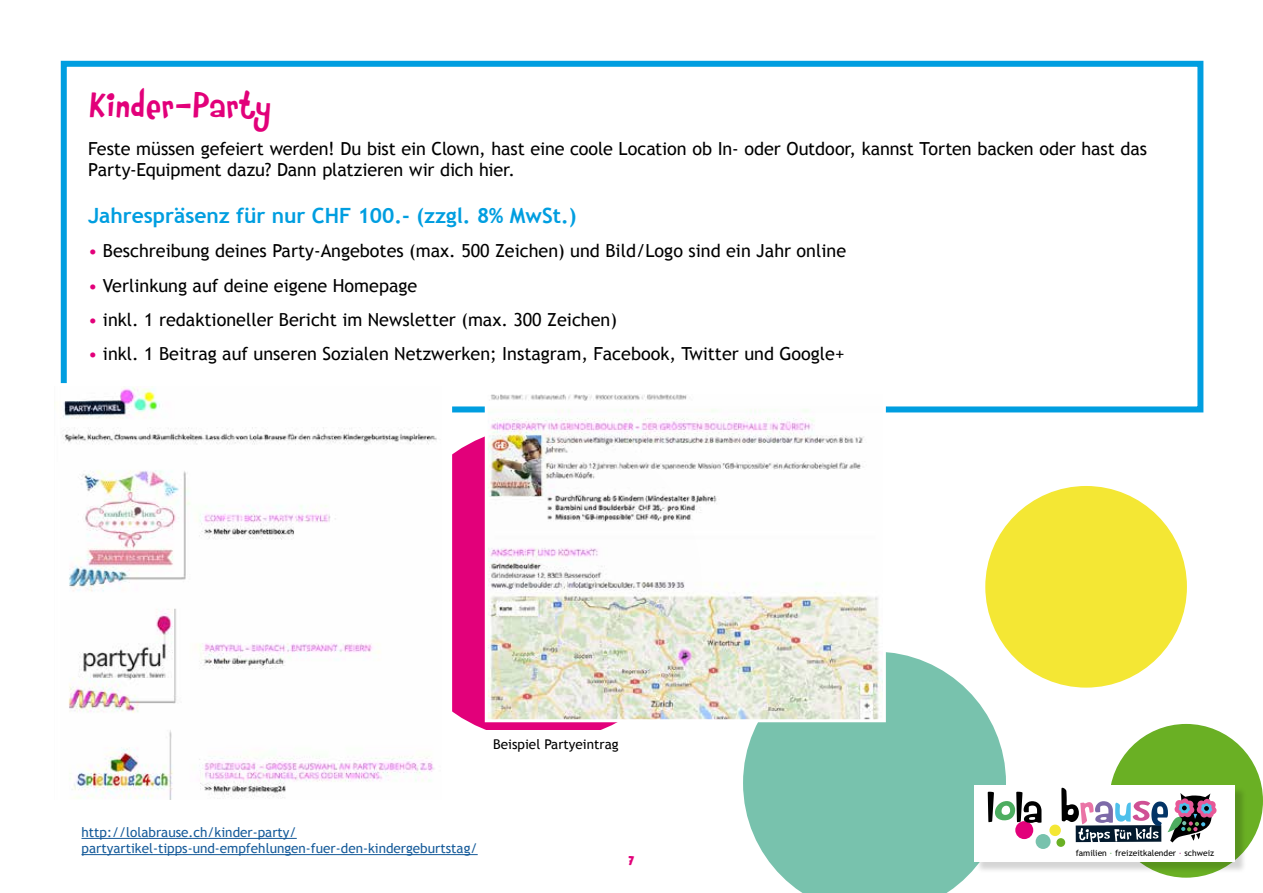
<style>
.page{position:relative;width:1263px;height:893px;background:#fff}
.page>*{position:absolute;margin:0;border:0;box-sizing:border-box;transform-origin:0 0}
.t1{font:37.5px "Rumpelstiltskin";color:#e2007a}
.t2{font:700 21px "Trebuchet MS";color:#009ee0}
.t3{font:18px/21.6px "Trebuchet MS";color:#000}
.t4{font:16.5px "Rumpelstiltskin";color:#e2007a}
.t5{font:13.5px/16.2px "Trebuchet MS";color:#165b9a}
.t6{font:13.5px "Trebuchet MS";color:#000}
.t7{font:8.55px "Trebuchet MS";color:#000}
.s1{color:#e2007a}
.s2{color:#72b766}
.s3{color:#b25396}
</style>
<div class="page">
<svg style="left:743px;top:652px;width:263px;height:241px;background:#89c9b7"></svg>
<div style="left:386px;top:425px;width:315px;height:316px;background:#e2007a;border-radius:50%"></div>
<div style="left:985px;top:486px;width:202px;height:202px;background:#f4e734;border-radius:50%"></div>
<div style="left:1109px;top:724px;width:154px;height:154px;background:#6ab024;border-radius:50%"></div>
<div style="left:485px;top:730px;width:147px;height:34px;background:#fff"></div>
<div style="left:61px;top:61px;width:1142px;height:351px;border:6px solid #009ee0"></div>
<div style="left:976px;top:787px;width:270px;height:87px;background:#000;opacity:.17"></div>
<div style="left:974px;top:786px;width:261px;height:76px;background:#fff"></div>
<div style="left:1036px;top:834px;width:14px;height:15px;background:#78c2ad;border-radius:50%"></div>
<div style="left:1015px;top:821px;width:18px;height:18px;background:#e2007a;border-radius:50%"></div>
<div style="left:1049px;top:825px;width:12px;height:11px;background:#f4e734;border-radius:50%"></div>
<div style="left:1056px;top:838px;width:9px;height:9px;background:#6ab024;border-radius:50%"></div>
<svg style="left:988px;top:792px;width:53px;height:31px"></svg>
<svg style="left:1061px;top:788px;width:155px;height:58px"></svg>
<div style="left:53px;top:385px;width:398px;height:426px;background:#fff"></div>
<img style="left:55px;top:387px;width:382px;height:412px">
<img style="left:489px;top:395px;width:393px;height:323px">
<div style="left:485px;top:391px;width:401px;height:331px;border:3px solid #fff"></div>
<hr style="left:81px;top:838px;width:216px;height:1px;background:#165b9a">
<hr style="left:81px;top:854px;width:397px;height:1px;background:#165b9a">
<h1 class="t1" style="left:88px;top:81px;width:184px">Kinder-Party</h1>
<p class="t3" style="left:88px;top:138px;width:1061px">Feste müssen gefeiert werden! Du bist ein Clown, hast eine coole Location ob In- oder Outdoor, kannst Torten backen oder hast das<br>Party-Equipment dazu? Dann platzieren wir dich hier.</p>
<p class="t2" style="left:88px;top:202px;width:490px">Jahrespräsenz für nur CHF 100.- (zzgl. 8% MwSt.)</p>
<p class="t3" style="left:88px;top:240px;width:760px"><span class="s1">•</span> Beschreibung deines Party-Angebotes (max. 500 Zeichen) und Bild/Logo sind ein Jahr online</p>
<p class="t3" style="left:88px;top:275px;width:331px"><span class="s1">•</span> Verlinkung auf deine eigene Homepage</p>
<p class="t3" style="left:88px;top:309px;width:530px"><span class="s1">•</span> inkl. 1 redaktioneller Bericht im Newsletter (max. 300 Zeichen)</p>
<p class="t3" style="left:88px;top:343px;width:758px"><span class="s1">•</span> inkl. 1 Beitrag auf unseren Sozialen Netzwerken; Instagram, Facebook, Twitter und Google+</p>
<p class="t6" style="left:493px;top:736px;width:127px">Beispiel Partyeintrag</p>
<p class="t5" style="left:81px;top:824px;width:398px">http://lolabrause.ch/kinder-party/ partyartikel-tipps-und-empfehlungen-fuer-den-kindergeburtstag/</p>
<p class="t4" style="left:628px;top:848px;width:8px">7</p>
<p class="t7" style="left:1076px;top:848px;width:140px">familien <span class="s2">·</span> freizeitkalender <span class="s3">·</span> schweiz</p>
</div>
